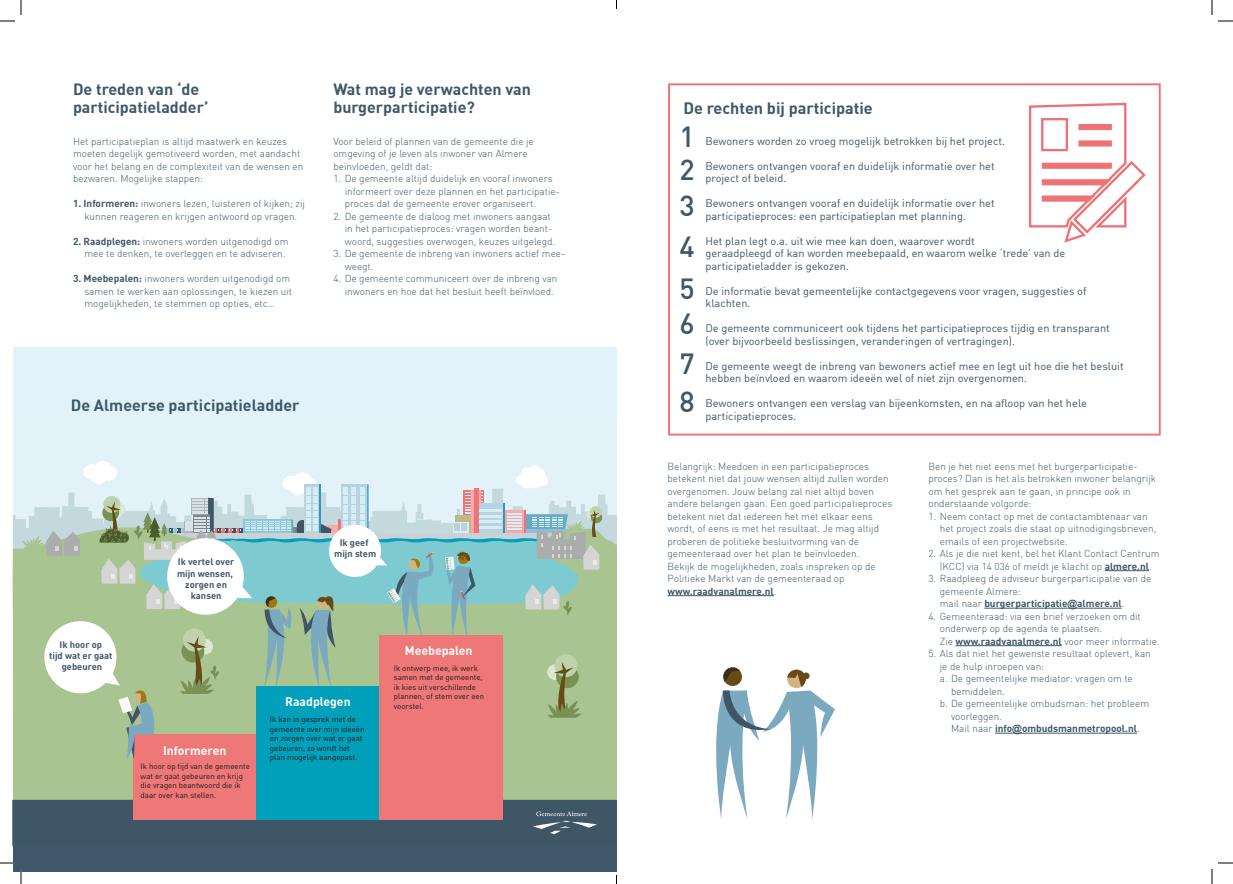
<style>
.page{position:relative;width:1233px;height:884px;background:#fff}
.page>*{position:absolute;margin:0;border:0;box-sizing:border-box;transform-origin:0 0}
.t1{font:500 28.5px/34.2px "DIN";color:#3c5867}
.t2{font:700 16.2px "DIN";color:#3c5867}
.t3{font:700 16px/18px "DIN";color:#3c5867}
.t4{font:700 12.2px "DIN";color:#fff}
.t5{font:11px/12.5px "DIN";color:#3c5867}
.t6{font:300 10px/12.5px "DIN";color:#3c5867}
.t7{font:700 10px "DIN";color:#3c5867}
.t8{font:700 9.3px/11.2px "DIN";color:#3f5667;text-align:center}
.t9{font:7.9px/9.5px "DIN";color:#1d1d1b}
.s1{font-weight:700}
.s2{font-family:"Arial";font-weight:700}
.s3{font-weight:300}
.s4{font-family:"Arial"}
</style>
<div class="page">
<div style="left:668px;top:83px;width:492px;height:353px;border:2px solid #ee7176"></div>
<svg style="left:1029px;top:102px;width:117px;height:141px"></svg>
<hr style="left:667px;top:595px;width:107px;height:1px;background:#3c5867">
<hr style="left:1104px;top:570px;width:45px;height:1px;background:#3c5867">
<hr style="left:984px;top:608px;width:83px;height:1px;background:#3c5867">
<hr style="left:1077px;top:608px;width:44px;height:1px;background:#3c5867">
<hr style="left:955px;top:645px;width:106px;height:1px;background:#3c5867">
<svg style="left:995px;top:733px;width:27px;height:1px"></svg>
<hr style="left:1022px;top:733px;width:115px;height:1px;background:#3c5867">
<svg style="left:716px;top:667px;width:119px;height:152px"></svg>
<div style="left:12px;top:347px;width:604px;height:85px;background:#e2f2fa"></div>
<div style="left:13px;top:418px;width:603px;height:428px;background:#e2f2f8"></div>
<div style="left:13px;top:576px;width:603px;height:269px;background:#a8c490"></div>
<div style="left:13px;top:800px;width:603px;height:45px;background:#3f5667"></div>
<div style="left:133px;top:734px;width:123px;height:86px;background:#e77"></div>
<div style="left:256px;top:687px;width:124px;height:133px;background:#00a0bb"></div>
<div style="left:379px;top:635px;width:124px;height:185px;background:#e77"></div>
<svg style="left:13px;top:461px;width:603px;height:298px"></svg>
<div style="left:12px;top:845px;width:604px;height:26px;background:#405769"></div>
<svg style="left:1218px;top:20px;width:15px;height:2px"></svg>
<svg style="left:1218px;top:862px;width:15px;height:2px"></svg>
<svg style="left:0;top:0;width:22px;height:22px"></svg>
<svg style="left:0;top:862px;width:22px;height:22px"></svg>
<svg style="left:1211px;top:0;width:1px;height:15px"></svg>
<svg style="left:1211px;top:869px;width:1px;height:15px"></svg>
<h3 class="t3" style="left:73px;top:79px;width:137px">De treden van ‘de participatieladder’</h3>
<p class="t6" style="left:73px;top:135px;width:232px">Het participatieplan is altijd maatwerk en keuzes moeten degelijk gemotiveerd worden, met aandacht voor het belang en de complexiteit van de wensen en bezwaren. Mogelijke stappen:</p>
<p class="t6" style="left:73px;top:197px;width:233px;text-align:center"><span class="s1">1. Informeren:</span> inwoners lezen, luisteren of kijken; zij kunnen reageren en krijgen antwoord op vragen.</p>
<p class="t6" style="left:84px;top:235px;width:206px;text-indent:-11px"><span class="s1">2. Raadplegen:</span> inwoners worden uitgenodigd om mee te denken, te overleggen en te adviseren.</p>
<p class="t6" style="left:84px;top:272px;width:209px;text-indent:-11px"><span class="s1">3. Meebepalen:</span> inwoners worden uitgenodigd om samen te werken aan oplossingen, te kiezen uit mogelijkheden, te stemmen op opties, etc…</p>
<h3 class="t3" style="left:333px;top:79px;width:199px">Wat mag je verwachten van burgerparticipatie?</h3>
<p class="t6" style="left:333px;top:135px;width:202px">Voor beleid of plannen van de gemeente die je omgeving of je leven als inwoner van Almere beïnvloeden, geldt dat:</p>
<p class="t6" style="left:345px;top:172px;width:217px;text-indent:-11px">1. De gemeente altijd duidelijk en vooraf inwoners informeert over deze plannen en het participatie&shy;proces dat de gemeente erover organiseert.</p>
<p class="t6" style="left:345px;top:210px;width:212px;text-indent:-11px">2. De gemeente de dialoog met inwoners aangaat in het participatieproces: vragen worden beant&shy;woord, suggesties overwogen, keuzes uitgelegd.</p>
<p class="t6" style="left:345px;top:247px;width:222px;text-indent:-11px">3. De gemeente de inbreng van inwoners actief mee&shy;weegt.</p>
<p class="t6" style="left:345px;top:272px;width:214px;text-indent:-11px">4. De gemeente communiceert over de inbreng van inwoners en hoe dat het besluit heeft beïnvloed.</p>
<h3 class="t3" style="left:71px;top:396px;width:230px">De Almeerse participatieladder</h3>
<p class="t8" style="left:177px;top:556px;width:59px">Ik vertel over mijn wensen, zorgen en kansen</p>
<p class="t8" style="left:334px;top:537px;width:43px">Ik geef mijn stem</p>
<p class="t8" style="left:49px;top:638px;width:65px">Ik hoor op<br>tijd wat er gaat gebeuren</p>
<p class="t4" style="left:163px;top:743px;width:65px">Informeren</p>
<p class="t9" style="left:141px;top:762px;width:111px">Ik hoor op tijd van de gemeente wat er gaat gebeuren en krijg die vragen beantwoord die ik daar over kan stellen.</p>
<p class="t4" style="left:285px;top:694px;width:67px">Raadplegen</p>
<p class="t9" style="left:270px;top:714px;width:96px">Ik kan in gesprek met de gemeente over mijn ideeën en zorgen over wat er gaat gebeuren, zo wordt het plan mogelijk aangepast.</p>
<p class="t4" style="left:405px;top:642px;width:69px">Meebepalen</p>
<p class="t9" style="left:394px;top:663px;width:92px">Ik ontwerp mee, ik werk samen met de gemeente, ik kies uit verschillende plannen, of stem over een voorstel.</p>
<h2 class="t2" style="left:683px;top:98px;width:191px">De rechten bij participatie</h2>
<p class="t5" style="left:705px;top:134px;width:301px">Bewoners worden zo vroeg mogelijk betrokken bij het project.</p>
<p class="t5" style="left:705px;top:159px;width:291px">Bewoners ontvangen vooraf en duidelijk informatie over het project of beleid.</p>
<p class="t5" style="left:705px;top:197px;width:291px">Bewoners ontvangen vooraf en duidelijk informatie over het participatieproces: een participatieplan met planning.</p>
<p class="t5" style="left:705px;top:234px;width:361px">Het plan legt o.a. uit wie mee kan doen, waarover wordt<br>geraadpleegd of kan worden meebepaald, en waarom welke ‘trede’ van de participatieladder is gekozen.</p>
<p class="t5" style="left:705px;top:284px;width:382px">De informatie bevat gemeentelijke contactgegevens voor vragen, suggesties of klachten.</p>
<p class="t5" style="left:705px;top:322px;width:406px">De gemeente communiceert ook tijdens het participatieproces tijdig en transparant (over bijvoorbeeld beslissingen, veranderingen of vertragingen).</p>
<p class="t5" style="left:705px;top:359px;width:420px">De gemeente weegt de inbreng van bewoners actief mee en legt uit hoe die het besluit hebben beïnvloed en waarom ideeën wel of niet zijn overgenomen.</p>
<p class="t5" style="left:705px;top:397px;width:383px">Bewoners ontvangen een verslag van bijeenkomsten, en na afloop van het hele participatieproces.</p>
<h1 class="t1" style="left:679px;top:119px;width:17px;text-align:justify">1<br>2<br>3</h1>
<h1 class="t1" style="left:679px;top:224px;width:17px;line-height:42.2px">4<br>5</h1>
<h1 class="t1" style="left:679px;top:303px;width:17px;line-height:40.2px">6<br>7</h1>
<h1 class="t1" style="left:679px;top:383px;width:17px">8</h1>
<p class="t6" style="left:667px;top:460px;width:226px">Belangrijk: Meedoen in een participatieproces betekent niet dat jouw wensen altijd zullen worden overgenomen. Jouw belang zal niet altijd boven andere belangen gaan. Een goed participatieproces betekent niet dat iedereen het met elkaar eens wordt, of eens is met het resultaat. Je mag altijd proberen de politieke besluitvorming van de gemeenteraad over het plan te beïnvloeden.<br>Bekijk de mogelijkheden, zoals inspreken op de Politieke Markt van de gemeenteraad op <span class="s1">www.raadvanalmere.nl</span>.</p>
<p class="t6" style="left:928px;top:460px;width:229px">Ben je het niet eens met het burgerparticipatie&shy;proces? Dan is het als betrokken inwoner belangrijk om het gesprek aan te gaan, in principe ook in onderstaande volgorde:</p>
<p class="t6" style="left:939px;top:510px;width:218px;text-indent:-11px">1. Neem contact op met de contactambtenaar van het project zoals die staat op uitnodigingsbrieven, emails of een projectwebsite.</p>
<p class="t6" style="left:928px;top:547px;width:233px;text-align:center">2. Als je die niet kent, bel het Klant Contact Centrum (KCC) via 14 036 of meldt je klacht op <span class="s1">almere.nl</span>.</p>
<p class="t6" style="left:939px;top:572px;width:213px;text-indent:-11px">3. Raadpleeg de adviseur burgerparticipatie van de gemeente Almere:<br>mail naar <span class="s1">burgerparticipatie</span><span class="s2">@</span><span class="s1">almere.nl</span>.</p>
<p class="t6" style="left:939px;top:610px;width:221px;text-indent:-11px">4. Gemeenteraad: via een brief verzoeken om dit onderwerp op de agenda te plaatsen.<br>Zie <span class="s1">www.raadvanalmere.nl</span> voor meer informatie.</p>
<p class="t6" style="left:928px;top:647px;width:224px">5. Als dat niet het gewenste resultaat oplevert, kan</p>
<p class="t6" style="left:939px;top:660px;width:106px">je de hulp inroepen van:</p>
<p class="t6" style="left:939px;top:672px;width:195px">a. De gemeentelijke mediator: vragen om te</p>
<p class="t6" style="left:951px;top:685px;width:55px">bemiddelen.</p>
<p class="t6" style="left:939px;top:697px;width:211px">b. De gemeentelijke ombudsman: het probleem</p>
<p class="t6" style="left:951px;top:710px;width:52px">voorleggen.</p>
<p class="t7" style="left:951px;top:722px;width:190px"><span class="s3">Mail naar</span> info<span class="s4">@</span>ombudsmanmetropool.nl<span class="s3">.</span></p>
</div>
